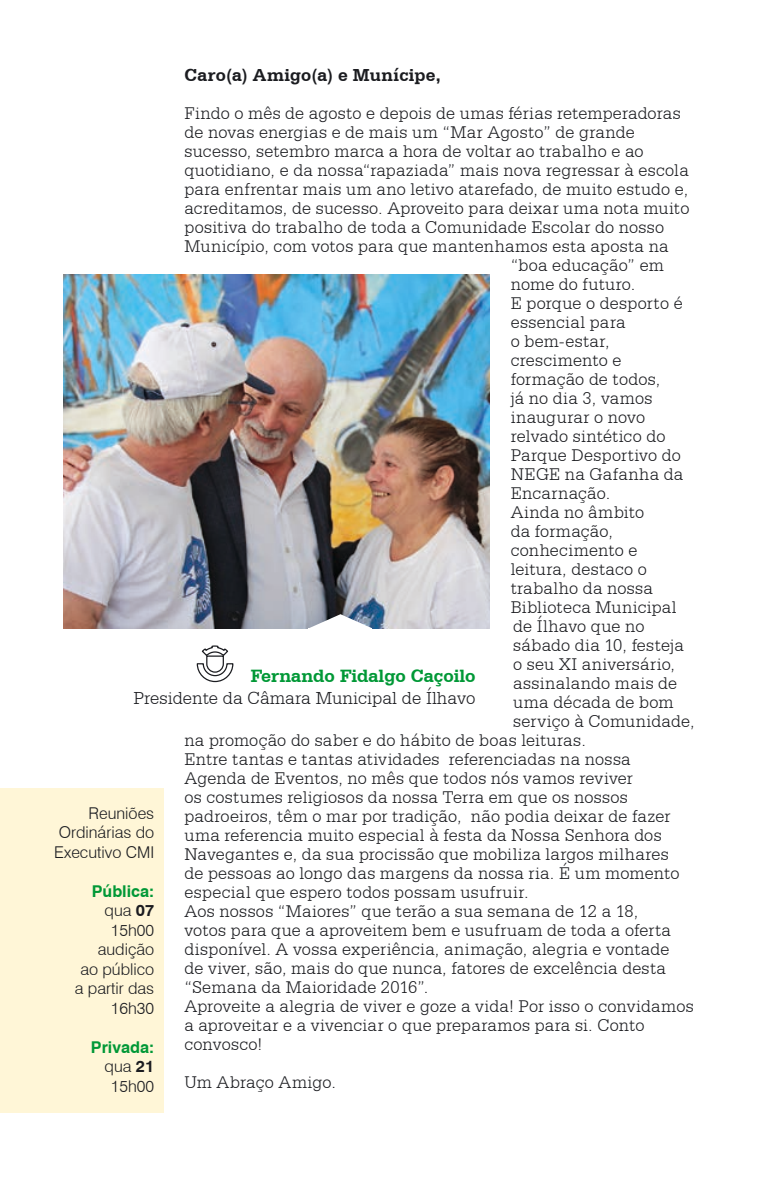
<style>
.page{position:relative;width:759px;height:1177px;background:#fff}
.page>*{position:absolute;margin:0;border:0;box-sizing:border-box;transform-origin:0 0}
.t1{font:300 18.75px "Serifa BT";color:#1b1c20}
.t2{font:700 18.75px "Serifa BT";color:#009836}
.t3{font:300 18.25px "Serifa BT";letter-spacing:.015em;color:#1b1c20}
.t4{font:700 18.25px "Serifa BT";letter-spacing:.02em;color:#1b1c20}
.t5{font:300 16.25px/19.5px "Swiss 721 BT";color:#1b1c20;text-align:justify}
.t6{font:700 16.25px/19.5px "Swiss 721 BT";color:#009836;text-align:right}
.s1{font-weight:700;color:#009836}
.s2{font-weight:700}
.s3{font-weight:300;color:#1b1c20}
.s4{color:#1b1c20}
</style>
<div class="page">
<div style="left:0;top:788px;width:163px;height:325px;background:#fff6d7"></div>
<svg style="left:196px;top:645px;width:38px;height:37px"></svg>
<img style="left:64px;top:275px;width:425px;height:353px">
<svg style="left:308px;top:614px;width:64px;height:14px"></svg>
<p class="t4" style="left:184px;top:64px;width:258px">Caro(a) Amigo(a) e Munícipe,</p>
<p class="t3" style="left:184px;top:102px;width:497px">Findo o mês de agosto e depois de umas férias retemperadoras</p>
<p class="t3" style="left:184px;top:121px;width:452px">de novas energias e de mais um “Mar Agosto” de grande</p>
<p class="t3" style="left:184px;top:140px;width:460px">sucesso, setembro marca a hora de voltar ao trabalho e ao</p>
<p class="t3" style="left:184px;top:159px;width:505px">quotidiano, e da nossa“rapaziada” mais nova regressar à escola</p>
<p class="t3" style="left:184px;top:178px;width:505px">para enfrentar mais um ano letivo atarefado, de muito estudo e,</p>
<p class="t3" style="left:184px;top:197px;width:506px">acreditamos, de sucesso. Aproveito para deixar uma nota muito</p>
<p class="t3" style="left:184px;top:216px;width:481px">positiva do trabalho de toda a Comunidade Escolar do nosso</p>
<p class="t3" style="left:184px;top:235px;width:485px">Município, com votos para que mantenhamos esta aposta na</p>
<p class="t3" style="left:510px;top:254px;width:154px">“boa educação” em</p>
<p class="t3" style="left:510px;top:273px;width:126px">nome do futuro.</p>
<p class="t3" style="left:510px;top:292px;width:173px">E porque o desporto é</p>
<p class="t3" style="left:510px;top:311px;width:116px">essencial para</p>
<p class="t3" style="left:510px;top:330px;width:101px">o bem-estar,</p>
<p class="t3" style="left:510px;top:349px;width:112px">crescimento e</p>
<p class="t3" style="left:510px;top:368px;width:151px">formação de todos,</p>
<p class="t3" style="left:510px;top:387px;width:143px">já no dia 3, vamos</p>
<p class="t3" style="left:510px;top:406px;width:136px">inaugurar o novo</p>
<p class="t3" style="left:510px;top:425px;width:156px">relvado sintético do</p>
<p class="t3" style="left:510px;top:444px;width:172px">Parque Desportivo do</p>
<p class="t3" style="left:510px;top:463px;width:174px">NEGE na Gafanha da</p>
<p class="t3" style="left:510px;top:482px;width:101px">Encarnação.</p>
<p class="t3" style="left:510px;top:501px;width:135px">Ainda no âmbito</p>
<p class="t3" style="left:510px;top:520px;width:104px">da formação,</p>
<p class="t3" style="left:510px;top:539px;width:128px">conhecimento e</p>
<p class="t3" style="left:510px;top:558px;width:138px">leitura, destaco o</p>
<p class="t3" style="left:510px;top:577px;width:144px">trabalho da nossa</p>
<p class="t3" style="left:510px;top:596px;width:167px">Biblioteca Municipal</p>
<p class="t3" style="left:513px;top:615px;width:133px">de Ílhavo que no</p>
<p class="t3" style="left:513px;top:634px;width:172px">sábado dia 10, festeja</p>
<p class="t3" style="left:513px;top:653px;width:163px">o seu XI aniversário,</p>
<p class="t3" style="left:513px;top:672px;width:165px">assinalando mais de</p>
<p class="t3" style="left:513px;top:691px;width:162px">uma década de bom</p>
<p class="t3" style="left:513px;top:710px;width:183px">serviço à Comunidade,</p>
<p class="t3" style="left:184px;top:729px;width:403px">na promoção do saber e do hábito de boas leituras.</p>
<p class="t3" style="left:184px;top:748px;width:447px">Entre tantas e tantas atividades referenciadas na nossa</p>
<p class="t3" style="left:184px;top:767px;width:450px">Agenda de Eventos, no mês que todos nós vamos reviver</p>
<p class="t3" style="left:184px;top:786px;width:445px">os costumes religiosos da nossa Terra em que os nossos</p>
<p class="t3" style="left:184px;top:805px;width:487px">padroeiros, têm o mar por tradição, não podia deixar de fazer</p>
<p class="t3" style="left:184px;top:824px;width:478px">uma referencia muito especial à festa da Nossa Senhora dos</p>
<p class="t3" style="left:184px;top:843px;width:485px">Navegantes e, da sua procissão que mobiliza largos milhares</p>
<p class="t3" style="left:184px;top:862px;width:496px">de pessoas ao longo das margens da nossa ria. É um momento</p>
<p class="t3" style="left:184px;top:881px;width:346px">especial que espero todos possam usufruir.</p>
<p class="t3" style="left:184px;top:900px;width:455px">Aos nossos “Maiores” que terão a sua semana de 12 a 18,</p>
<p class="t3" style="left:184px;top:919px;width:488px">votos para que a aproveitem bem e usufruam de toda a oferta</p>
<p class="t3" style="left:184px;top:938px;width:486px">disponível. A vossa experiência, animação, alegria e vontade</p>
<p class="t3" style="left:184px;top:957px;width:483px">de viver, são, mais do que nunca, fatores de excelência desta</p>
<p class="t3" style="left:184px;top:976px;width:245px">“Semana da Maioridade 2016”.</p>
<p class="t3" style="left:184px;top:995px;width:510px">Aproveite a alegria de viver e goze a vida! Por isso o convidamos</p>
<p class="t3" style="left:184px;top:1014px;width:461px">a aproveitar e a vivenciar o que preparamos para si. Conto</p>
<p class="t3" style="left:184px;top:1033px;width:79px">convosco!</p>
<p class="t3" style="left:184px;top:1071px;width:153px">Um Abraço Amigo.</p>
<p class="t2" style="left:251px;top:664px;width:226px">Fernando Fidalgo Caçoilo</p>
<p class="t1" style="left:133px;top:687px;width:343px">Presidente da Câmara Municipal de Ílhavo</p>
<p class="t5" style="left:54px;top:803px;width:101px;text-indent:34px">Reuniões Ordinárias do Executivo CMI</p>
<p class="t5" style="left:75px;top:881px;width:81px;text-align:right"><span class="s1">Pública: </span>qua <span class="s2">07<br></span>15h00 audição<br>ao público a partir das<br>16h30</p>
<p class="t6" style="left:91px;top:1037px;width:65px">Privada: <span class="s3">qua</span> <span class="s4">21<br></span><span class="s3">15h00</span></p>
</div>
